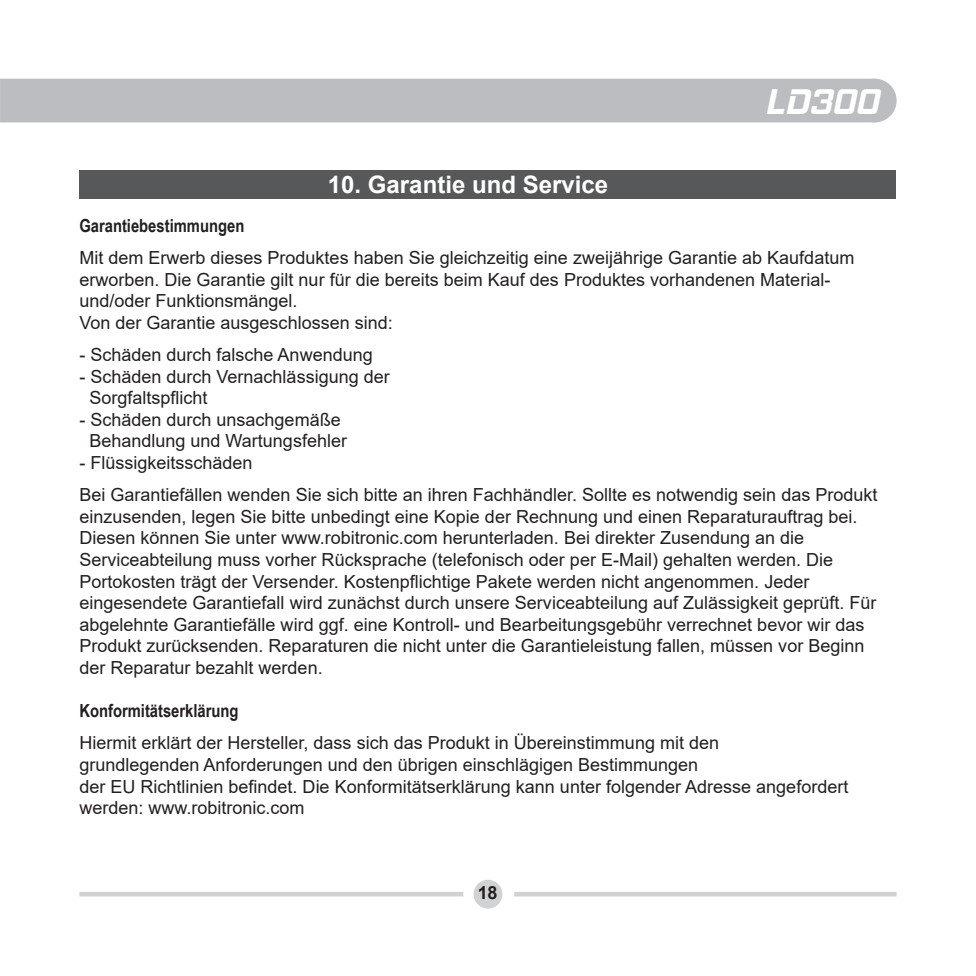
<style>
.page{position:relative;width:976px;height:976px;background:#fff}
.page>*{position:absolute;margin:0;border:0;box-sizing:border-box;transform-origin:0 0}
.t1{font:italic 700 36px "Hemi Head Rg";color:#fff}
.t2{font:700 24px "Arial";color:#fff}
.t3{font:18px/21.6px "Arial";color:#231f20}
.t4{font:700 18px "Arial Narrow";color:#231f20}
.t5{font:700 18px "Arial";color:#231f20}
</style>
<div class="page">
<hr style="left:79px;top:892px;width:384px;height:4px;background:#d1d2d4">
<hr style="left:514px;top:892px;width:382px;height:4px;background:#d1d2d4">
<div style="left:473px;top:879px;width:29px;height:29px;background:#d1d2d4;border-radius:50%"></div>
<div style="left:0;top:79px;width:896px;height:43px;background:#bcbdc0"></div>
<div style="left:79px;top:171px;width:816px;height:28px;background:#57585a"></div>
<h2 class="t2" style="left:328px;top:168px;width:282px">10. Garantie und Service</h2>
<h1 class="t1" style="left:765px;top:79px;width:115px">LD300</h1>
<p class="t4" style="left:79px;top:212px;width:166px">Garantiebestimmungen</p>
<p class="t3" style="left:79px;top:247px;width:776px">Mit dem Erwerb dieses Produktes haben Sie gleichzeitig eine zweijährige Garantie ab Kaufdatum erworben. Die Garantie gilt nur für die bereits beim Kauf des Produktes vorhandenen Material&shy;und/oder Funktionsmängel.<br>Von der Garantie ausgeschlossen sind:</p>
<p class="t3" style="left:79px;top:343px;width:295px">- Schäden durch falsche Anwendung</p>
<p class="t3" style="left:89px;top:365px;width:302px;text-indent:-10px">- Schäden durch Vernachlässigung der<br>Sorgfaltspflicht</p>
<p class="t3" style="left:79px;top:408px;width:269px;text-align:center">- Schäden durch unsachgemäße<br>Behandlung und Wartungsfehler</p>
<p class="t3" style="left:79px;top:446px;width:799px;line-height:32px">- Flüssigkeitsschäden<br>Bei Garantiefällen wenden Sie sich bitte an ihren Fachhändler. Sollte es notwendig sein das Produkt</p>
<p class="t3" style="left:79px;top:505px;width:798px">einzusenden, legen Sie bitte unbedingt eine Kopie der Rechnung und einen Reparaturauftrag bei.<br>Diesen können Sie unter www.robitronic.com herunterladen. Bei direkter Zusendung an die Serviceabteilung muss vorher Rücksprache (telefonisch oder per E-Mail) gehalten werden. Die Portokosten trägt der Versender. Kostenpflichtige Pakete werden nicht angenommen. Jeder eingesendete Garantiefall wird zunächst durch unsere Serviceabteilung auf Zulässigkeit geprüft. Für abgelehnte Garantiefälle wird ggf. eine Kontroll- und Bearbeitungsgebühr verrechnet bevor wir das Produkt zurücksenden. Reparaturen die nicht unter die Garantieleistung fallen, müssen vor Beginn der Reparatur bezahlt werden.</p>
<p class="t4" style="left:79px;top:697px;width:161px">Konformitätserklärung</p>
<p class="t3" style="left:79px;top:731px;width:770px">Hiermit erklärt der Hersteller, dass sich das Produkt in Übereinstimmung mit den<br>grundlegenden Anforderungen und den übrigen einschlägigen Bestimmungen<br>der EU Richtlinien befindet. Die Konformitätserklärung kann unter folgender Adresse angefordert werden: www.robitronic.com</p>
<p class="t5" style="left:477px;top:880px;width:21px">18</p>
</div>
